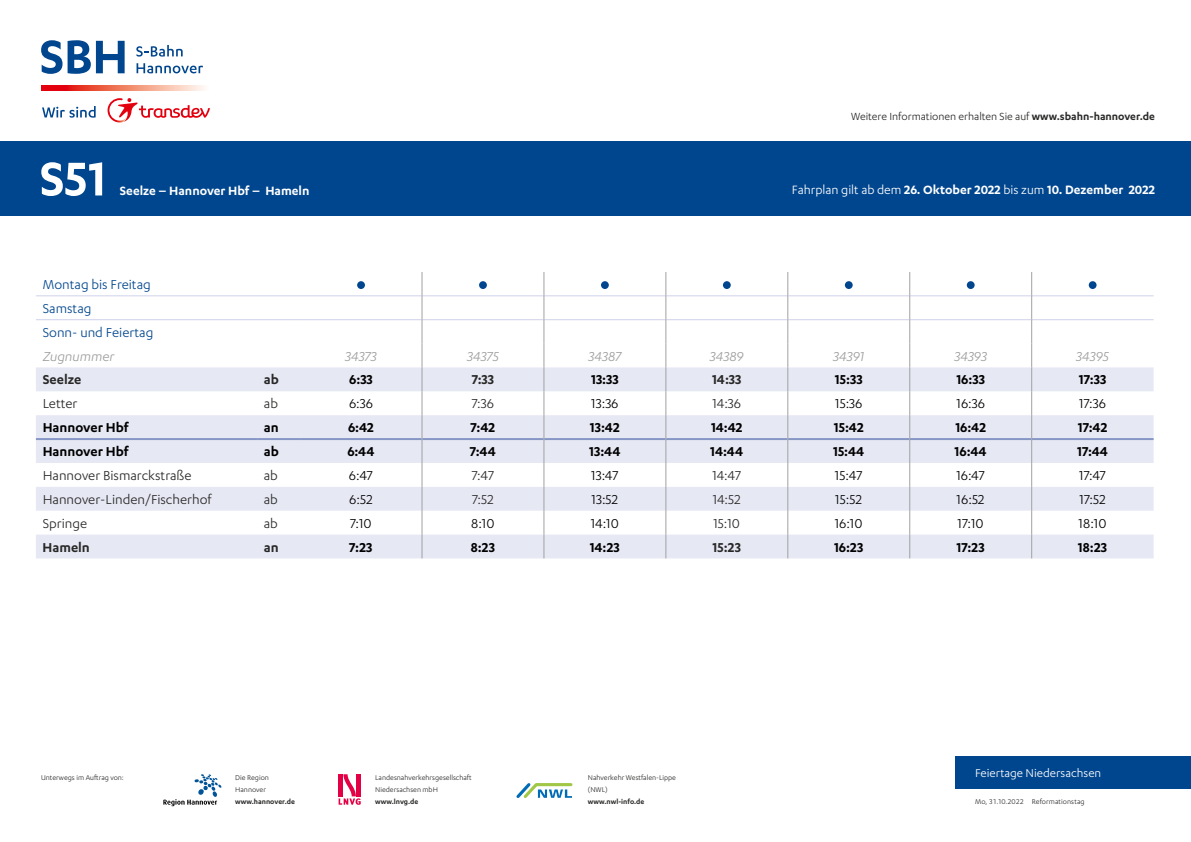
<style>
.page{position:relative;width:1191px;height:842px;background:#fff}
.page>*{position:absolute;margin:0;border:0;box-sizing:border-box;transform-origin:0 0}
.t1{font:600 55px "Karbon";color:#fff}
.t2{font:600 15px "Karbon";color:#000}
.t3{font:15px "Karbon";color:#282827}
.t4{font:15px "Karbon";letter-spacing:.01em;color:#000}
.t5{font:italic 15px "Test Karbon";color:#9c9d9d}
.t6{font:15px/23.9px "Karbon";color:#00468e}
.t7{font:600 15px "Karbon";color:#282827}
.t8{font:600 14px "Karbon";color:#fff}
.t9{font:13.2px "Karbon";color:#fff}
.t10{font:12px "Karbon";color:#282827}
.t11{font:8px/12px "Karbon";color:#282827}
.t12{font:600 8px "Karbon";color:#282827}
.s1{font-weight:600}
.s2{font-weight:400}
</style>
<div class="page">
<div style="left:0;top:141px;width:1191px;height:75px;background:#00468e"></div>
<svg style="left:42px;top:85px;width:162px;height:5px"></svg>
<svg style="left:42px;top:106px;width:54px;height:12px"></svg>
<svg style="left:128px;top:98px;width:82px;height:21px"></svg>
<img style="left:107px;top:98px;width:21px;height:24px">
<svg style="left:136px;top:63px;width:67px;height:10px"></svg>
<svg style="left:41px;top:40px;width:84px;height:34px"></svg>
<svg style="left:136px;top:45px;width:47px;height:12px"></svg>
<svg style="left:36px;top:272px;width:1117px;height:286px"></svg>
<div style="left:357px;top:281px;width:8px;height:8px;background:#00468e;border-radius:50%"></div>
<div style="left:479px;top:281px;width:8px;height:8px;background:#00468e;border-radius:50%"></div>
<div style="left:601px;top:281px;width:8px;height:8px;background:#00468e;border-radius:50%"></div>
<div style="left:723px;top:281px;width:7px;height:8px;background:#00468e;border-radius:50%"></div>
<div style="left:845px;top:281px;width:7px;height:8px;background:#00468e;border-radius:50%"></div>
<div style="left:966px;top:281px;width:8px;height:8px;background:#00468e;border-radius:50%"></div>
<div style="left:1088px;top:281px;width:8px;height:8px;background:#00468e;border-radius:50%"></div>
<div style="left:955px;top:756px;width:236px;height:32px;background:#00468e"></div>
<svg style="left:163px;top:774px;width:58px;height:32px"></svg>
<svg style="left:338px;top:774px;width:23px;height:31px"></svg>
<svg style="left:516px;top:783px;width:57px;height:15px"></svg>
<h1 class="t1" style="left:40px;top:148px;width:68px">S51</h1>
<p class="t8" style="left:120px;top:183px;width:191px">Seelze – Hannover Hbf – Hameln</p>
<p class="t10" style="left:851px;top:110px;width:305px">Weitere Informationen erhalten Sie auf <span class="s1">www.sbahn-hannover.de</span></p>
<p class="t8" style="left:792px;top:182px;width:364px"><span class="s2">Fahrplan gilt ab dem</span> 26. Oktober 2022 <span class="s2">bis zum</span> 10. Dezember 2022</p>
<p class="t6" style="left:43px;top:272px;width:112px">Montag bis Freitag<br>Samstag<br>Sonn- und Feiertag</p>
<p class="t5" style="left:43px;top:348px;width:73px">Zugnummer</p>
<p class="t5" style="left:345px;top:348px;width:33px">34373</p>
<p class="t5" style="left:467px;top:348px;width:33px">34375</p>
<p class="t5" style="left:588px;top:348px;width:34px">34387</p>
<p class="t5" style="left:710px;top:348px;width:35px">34389</p>
<p class="t5" style="left:833px;top:348px;width:33px">34391</p>
<p class="t5" style="left:954px;top:348px;width:34px">34393</p>
<p class="t5" style="left:1076px;top:348px;width:34px">34395</p>
<p class="t7" style="left:43px;top:371px;width:40px">Seelze</p>
<p class="t7" style="left:264px;top:371px;width:16px">ab</p>
<p class="t2" style="left:349px;top:371px;width:25px">6:33</p>
<p class="t7" style="left:472px;top:371px;width:24px">7:33</p>
<p class="t2" style="left:591px;top:371px;width:29px">13:33</p>
<p class="t7" style="left:712px;top:371px;width:31px">14:33</p>
<p class="t2" style="left:835px;top:371px;width:29px">15:33</p>
<p class="t2" style="left:956px;top:371px;width:30px">16:33</p>
<p class="t2" style="left:1079px;top:371px;width:29px">17:33</p>
<p class="t3" style="left:43px;top:396px;width:36px">Letter</p>
<p class="t3" style="left:264px;top:396px;width:16px">ab</p>
<p class="t4" style="left:349px;top:396px;width:25px">6:36</p>
<p class="t3" style="left:472px;top:396px;width:24px">7:36</p>
<p class="t4" style="left:591px;top:396px;width:29px">13:36</p>
<p class="t3" style="left:712px;top:396px;width:30px">14:36</p>
<p class="t4" style="left:835px;top:396px;width:29px">15:36</p>
<p class="t4" style="left:956px;top:396px;width:30px">16:36</p>
<p class="t4" style="left:1079px;top:396px;width:28px">17:36</p>
<p class="t2" style="left:43px;top:419px;width:87px">Hannover Hbf</p>
<p class="t2" style="left:264px;top:419px;width:16px">an</p>
<p class="t2" style="left:348px;top:419px;width:27px">6:42</p>
<p class="t2" style="left:470px;top:419px;width:26px">7:42</p>
<p class="t2" style="left:590px;top:419px;width:31px">13:42</p>
<p class="t2" style="left:711px;top:419px;width:33px">14:42</p>
<p class="t2" style="left:834px;top:419px;width:31px">15:42</p>
<p class="t2" style="left:955px;top:419px;width:32px">16:42</p>
<p class="t2" style="left:1077px;top:419px;width:31px">17:42</p>
<p class="t2" style="left:43px;top:443px;width:87px">Hannover Hbf</p>
<p class="t2" style="left:264px;top:443px;width:16px">ab</p>
<p class="t2" style="left:347px;top:443px;width:29px">6:44</p>
<p class="t2" style="left:470px;top:443px;width:28px">7:44</p>
<p class="t2" style="left:589px;top:443px;width:33px">13:44</p>
<p class="t2" style="left:710px;top:443px;width:34px">14:44</p>
<p class="t2" style="left:833px;top:443px;width:33px">15:44</p>
<p class="t2" style="left:954px;top:443px;width:34px">16:44</p>
<p class="t2" style="left:1077px;top:443px;width:33px">17:44</p>
<p class="t3" style="left:43px;top:467px;width:150px">Hannover Bismarckstraße</p>
<p class="t3" style="left:264px;top:467px;width:16px">ab</p>
<p class="t4" style="left:349px;top:467px;width:26px">6:47</p>
<p class="t3" style="left:472px;top:467px;width:24px">7:47</p>
<p class="t4" style="left:591px;top:467px;width:29px">13:47</p>
<p class="t3" style="left:712px;top:467px;width:30px">14:47</p>
<p class="t4" style="left:835px;top:467px;width:29px">15:47</p>
<p class="t4" style="left:956px;top:467px;width:30px">16:47</p>
<p class="t4" style="left:1079px;top:467px;width:28px">17:47</p>
<p class="t3" style="left:43px;top:491px;width:170px">Hannover-Linden/Fischerhof</p>
<p class="t3" style="left:264px;top:491px;width:16px">ab</p>
<p class="t4" style="left:349px;top:491px;width:25px">6:52</p>
<p class="t3" style="left:472px;top:491px;width:23px">7:52</p>
<p class="t4" style="left:591px;top:491px;width:28px">13:52</p>
<p class="t3" style="left:712px;top:491px;width:30px">14:52</p>
<p class="t4" style="left:835px;top:491px;width:28px">15:52</p>
<p class="t4" style="left:956px;top:491px;width:29px">16:52</p>
<p class="t4" style="left:1079px;top:491px;width:28px">17:52</p>
<p class="t3" style="left:43px;top:515px;width:46px">Springe</p>
<p class="t3" style="left:264px;top:515px;width:16px">ab</p>
<p class="t4" style="left:350px;top:515px;width:23px">7:10</p>
<p class="t4" style="left:471px;top:515px;width:25px">8:10</p>
<p class="t4" style="left:591px;top:515px;width:30px">14:10</p>
<p class="t3" style="left:713px;top:515px;width:28px">15:10</p>
<p class="t4" style="left:834px;top:515px;width:29px">16:10</p>
<p class="t4" style="left:957px;top:515px;width:28px">17:10</p>
<p class="t4" style="left:1078px;top:515px;width:29px">18:10</p>
<p class="t7" style="left:43px;top:538px;width:49px">Hameln</p>
<p class="t7" style="left:264px;top:538px;width:16px">an</p>
<p class="t2" style="left:349px;top:538px;width:25px">7:23</p>
<p class="t2" style="left:471px;top:538px;width:26px">8:23</p>
<p class="t2" style="left:590px;top:538px;width:32px">14:23</p>
<p class="t7" style="left:712px;top:538px;width:30px">15:23</p>
<p class="t2" style="left:834px;top:538px;width:31px">16:23</p>
<p class="t2" style="left:956px;top:538px;width:30px">17:23</p>
<p class="t2" style="left:1078px;top:538px;width:31px">18:23</p>
<p class="t11" style="left:41px;top:771px;width:84px">Unterwegs im Auftrag von:</p>
<p class="t11" style="left:588px;top:771px;width:90px">Nahverkehr Westfalen-Lippe (NWL)</p>
<p class="t12" style="left:588px;top:797px;width:58px">www.nwl-info.de</p>
<p class="t11" style="left:375px;top:771px;width:98px">Landesnahverkehrsgesellschaft<br>Niedersachsen mbH</p>
<p class="t12" style="left:375px;top:797px;width:45px">www.lnvg.de</p>
<p class="t11" style="left:235px;top:771px;width:35px">Die Region<br>Hannover</p>
<p class="t12" style="left:235px;top:797px;width:61px">www.hannover.de</p>
<p class="t9" style="left:975px;top:765px;width:128px">Feiertage Niedersachsen</p>
<p class="t11" style="left:975px;top:795px;width:111px">Mo, 31.10.2022 Reformationstag</p>
</div>
